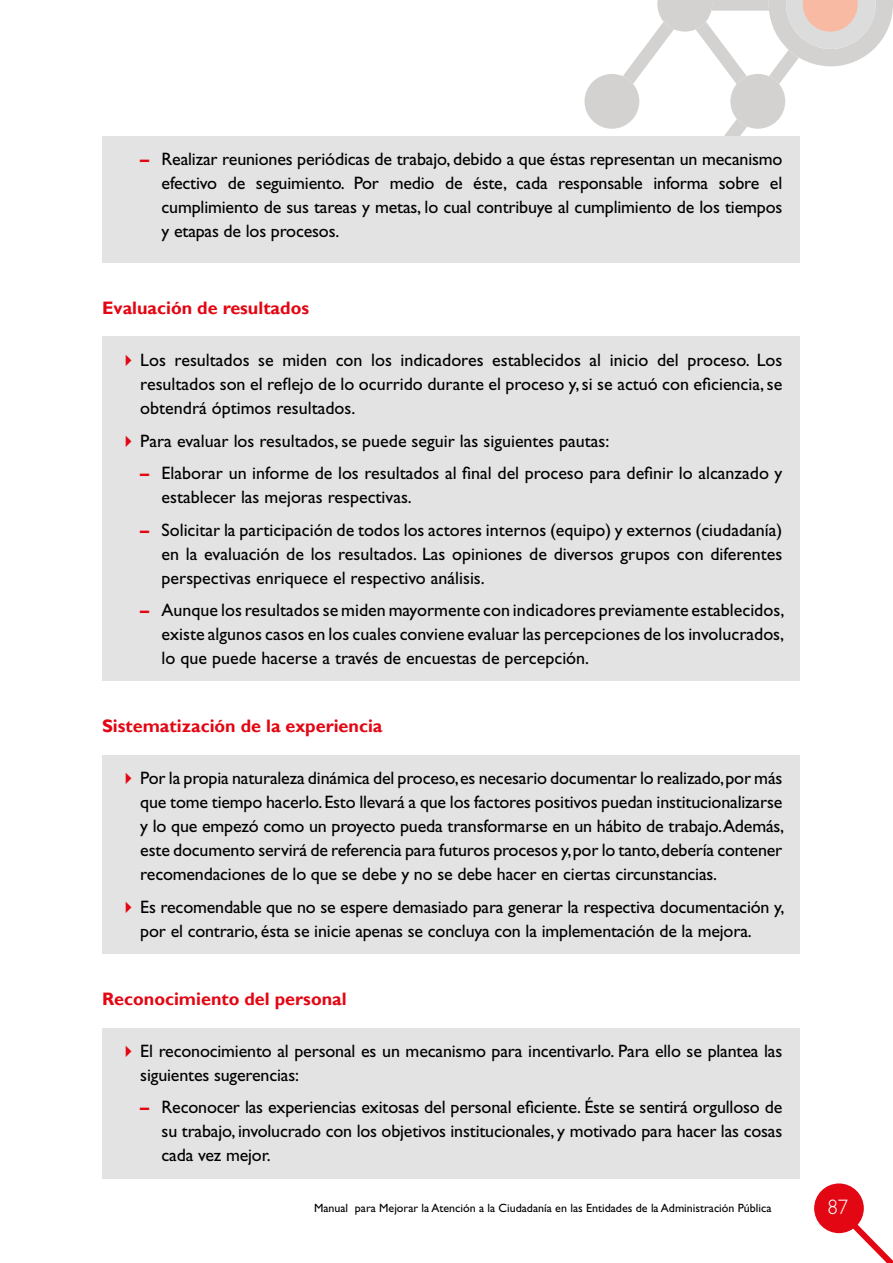
<style>
.page{position:relative;width:893px;height:1263px;background:#fff}
.page>*{position:absolute;margin:0;border:0;box-sizing:border-box;transform-origin:0 0}
.t1{font:300 21px "Gill Sans Std";color:#fff}
.t2{font:18px/24px "Gill Sans Std";letter-spacing:-.01em;color:#000;text-align:justify}
.t3{font:700 18px "Gill Sans Alt One WGL";color:#e30613}
.t4{font:12px "Gill Sans Std";color:#000}
.s1{font-weight:700;color:#e30613}
</style>
<div class="page">
<div style="left:814px;top:1183px;width:50px;height:50px;background:#e30613;border-radius:50%"></div>
<svg style="left:844px;top:1215px;width:49px;height:48px"></svg>
<svg style="left:584px;top:0;width:309px;height:217px"></svg>
<div style="left:102px;top:136px;width:697px;height:127px;background:#e3e3e3"></div>
<div style="left:102px;top:337px;width:697px;height:344px;background:#e3e3e3"></div>
<div style="left:102px;top:755px;width:697px;height:199px;background:#e3e3e3"></div>
<div style="left:102px;top:1028px;width:697px;height:150px;background:#e3e3e3"></div>
<p class="t2" style="left:162px;top:147px;width:622px;text-indent:-21px"><span class="s1">–</span> Realizar reuniones periódicas de trabajo, debido a que éstas representan un mecanismo efectivo de seguimiento. Por medio de éste, cada responsable informa sobre el cumplimiento de sus tareas y metas, lo cual contribuye al cumplimiento de los tiempos y etapas de los procesos.</p>
<p class="t3" style="left:102px;top:295px;width:209px">Evaluación de resultados</p>
<p class="t2" style="left:140px;top:348px;width:643px">Los resultados se miden con los indicadores establecidos al inicio del proceso. Los resultados son el reflejo de lo ocurrido durante el proceso y, si se actuó con eficiencia, se obtendrá óptimos resultados.</p>
<p class="t2" style="left:140px;top:429px;width:471px">Para evaluar los resultados, se puede seguir las siguientes pautas:</p>
<p class="t2" style="left:162px;top:461px;width:622px;text-indent:-21px"><span class="s1">–</span> Elaborar un informe de los resultados al final del proceso para definir lo alcanzado y establecer las mejoras respectivas.</p>
<p class="t2" style="left:162px;top:518px;width:622px;text-indent:-21px"><span class="s1">–</span> Solicitar la participación de todos los actores internos (equipo) y externos (ciudadanía) en la evaluación de los resultados. Las opiniones de diversos grupos con diferentes perspectivas enriquece el respectivo análisis.</p>
<p class="t2" style="left:162px;top:598px;width:624px;text-indent:-21px"><span class="s1">–</span> Aunque los resultados se miden mayormente con indicadores previamente establecidos, existe algunos casos en los cuales conviene evaluar las percepciones de los involucrados, lo que puede hacerse a través de encuestas de percepción.</p>
<p class="t3" style="left:102px;top:713px;width:282px">Sistematización de la experiencia</p>
<p class="t2" style="left:140px;top:766px;width:645px">Por la propia naturaleza dinámica del proceso, es necesario documentar lo realizado, por más que tome tiempo hacerlo. Esto llevará a que los factores positivos puedan institucionalizarse y lo que empezó como un proyecto pueda transformarse en un hábito de trabajo.Además, este documento servirá de referencia para futuros procesos y, por lo tanto, debería contener recomendaciones de lo que se debe y no se debe hacer en ciertas circunstancias.</p>
<p class="t2" style="left:140px;top:895px;width:645px">Es recomendable que no se espere demasiado para generar la respectiva documentación y, por el contrario, ésta se inicie apenas se concluya con la implementación de la mejora.</p>
<p class="t3" style="left:102px;top:986px;width:246px">Reconocimiento del personal</p>
<p class="t2" style="left:140px;top:1039px;width:644px">El reconocimiento al personal es un mecanismo para incentivarlo. Para ello se plantea las siguientes sugerencias:</p>
<p class="t2" style="left:162px;top:1095px;width:622px;text-indent:-21px"><span class="s1">–</span> Reconocer las experiencias exitosas del personal eficiente. Éste se sentirá orgulloso de su trabajo, involucrado con los objetivos institucionales, y motivado para hacer las cosas cada vez mejor.</p>
<p class="t4" style="left:314px;top:1201px;width:459px">Manual para Mejorar la Atención a la Ciudadanía en las Entidades de la Administración Pública</p>
<p class="t1" style="left:827px;top:1195px;width:22px">87</p>
</div>
